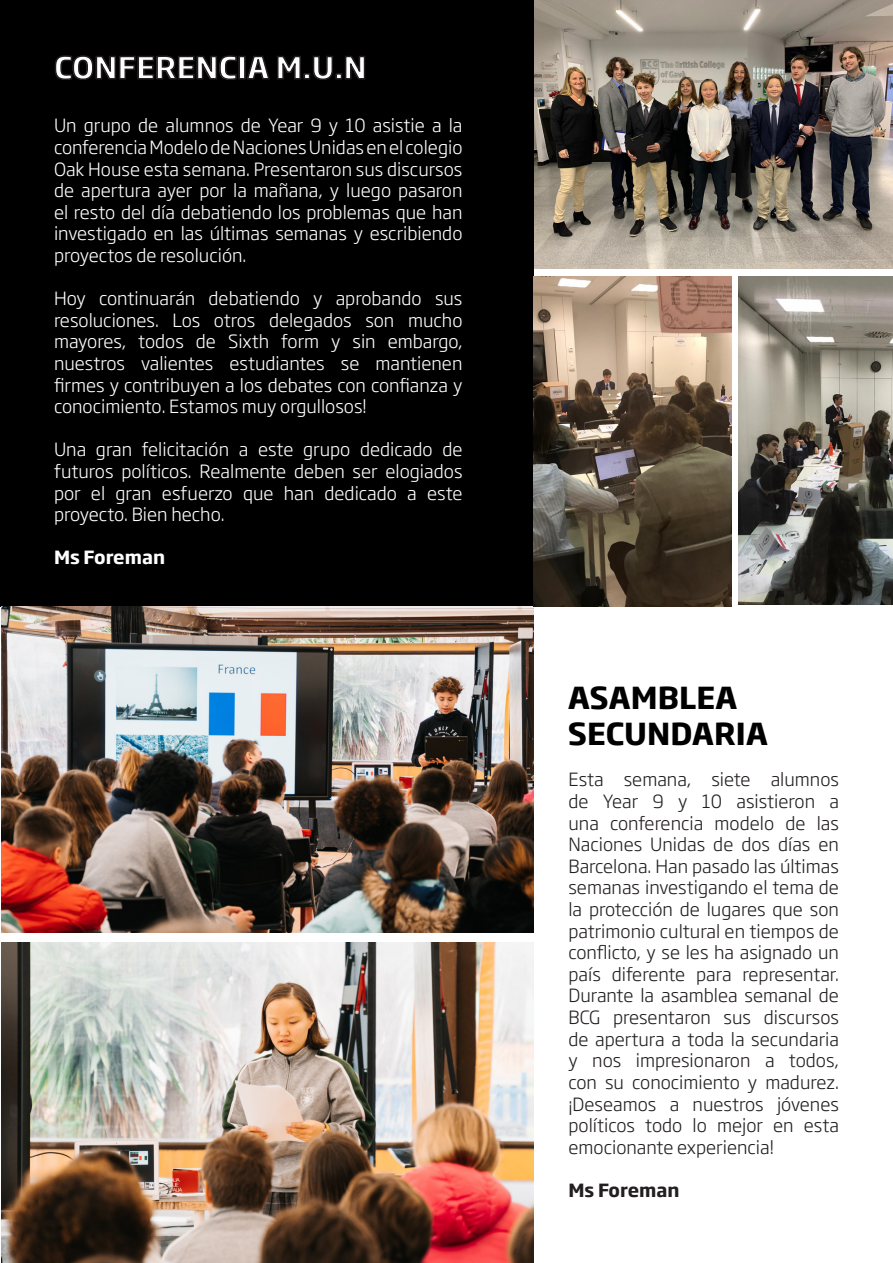
<style>
.page{position:relative;width:893px;height:1263px;background:#fff}
.page>*{position:absolute;margin:0;border:0;box-sizing:border-box;transform-origin:0 0}
.t1{font:700 30px "Soho Gothic Pro";color:#000}
.t2{font:700 30px "Soho Gothic Pro";color:#fff}
.t3{font:300 18px/21.6px "Soho Gothic Pro";color:#fff;text-align:justify}
.t4{font:300 18px/21.6px "Soho Gothic Pro";color:#231f20;text-align:justify}
.t5{font:700 18px "Soho Gothic Pro";color:#231f20}
.t6{font:700 18px "Soho Gothic Pro";color:#fff}
</style>
<div class="page">
<img style="left:534px;top:0;width:359px;height:269px">
<div style="left:0;top:0;width:534px;height:606px;background:#000001"></div>
<img style="left:1px;top:606px;width:533px;height:326px">
<img style="left:1px;top:943px;width:533px;height:320px">
<svg style="left:55px;top:55px;width:182px;height:25px"></svg>
<div style="left:238px;top:56px;width:8px;height:24px;border:2px solid #231f20"></div>
<svg style="left:247px;top:56px;width:54px;height:24px"></svg>
<div style="left:304px;top:73px;width:6px;height:7px;border:2px solid #231f20"></div>
<svg style="left:313px;top:56px;width:20px;height:24px"></svg>
<div style="left:336px;top:73px;width:6px;height:7px;border:2px solid #231f20"></div>
<svg style="left:345px;top:56px;width:20px;height:24px"></svg>
<img style="left:738px;top:276px;width:155px;height:328px">
<img style="left:534px;top:276px;width:197px;height:330px">
<p class="t2" style="left:54px;top:44px;width:314px">CONFERENCIA M.U.N</p>
<p class="t3" style="left:54px;top:114px;width:410px">Un grupo de alumnos de Year 9 y 10 asistie a la conferencia Modelo de Naciones Unidas en el colegio Oak House esta semana. Presentaron sus discursos de apertura ayer por la mañana, y luego pasaron el resto del día debatiendo los problemas que han investigado en las últimas semanas y escribiendo proyectos de resolución.</p>
<p class="t3" style="left:54px;top:287px;width:410px">Hoy continuarán debatiendo y aprobando sus resoluciones. Los otros delegados son mucho mayores, todos de Sixth form y sin embargo, nuestros valientes estudiantes se mantienen firmes y contribuyen a los debates con confianza y conocimiento. Estamos muy orgullosos!</p>
<p class="t3" style="left:54px;top:438px;width:410px">Una gran felicitación a este grupo dedicado de futuros políticos. Realmente deben ser elogiados por el gran esfuerzo que han dedicado a este proyecto. Bien hecho.</p>
<p class="t6" style="left:54px;top:543px;width:113px">Ms Foreman</p>
<p class="t1" style="left:568px;top:674px;width:171px">ASAMBLEA</p>
<p class="t1" style="left:568px;top:710px;width:202px">SECUNDARIA</p>
<p class="t4" style="left:568px;top:768px;width:272px">Esta semana, siete alumnos de Year 9 y 10 asistieron a una conferencia modelo de las Naciones Unidas de dos días en Barcelona. Han pasado las últimas semanas investigando el tema de la protección de lugares que son patrimonio cultural en tiempos de conflicto, y se les ha asignado un país diferente para representar.<br>Durante la asamblea semanal de BCG presentaron sus discursos de apertura a toda la secundaria y nos impresionaron a todos, con su conocimiento y madurez. ¡Deseamos a nuestros jóvenes políticos todo lo mejor en esta emocionante experiencia!</p>
<p class="t5" style="left:568px;top:1176px;width:113px">Ms Foreman</p>
</div>
